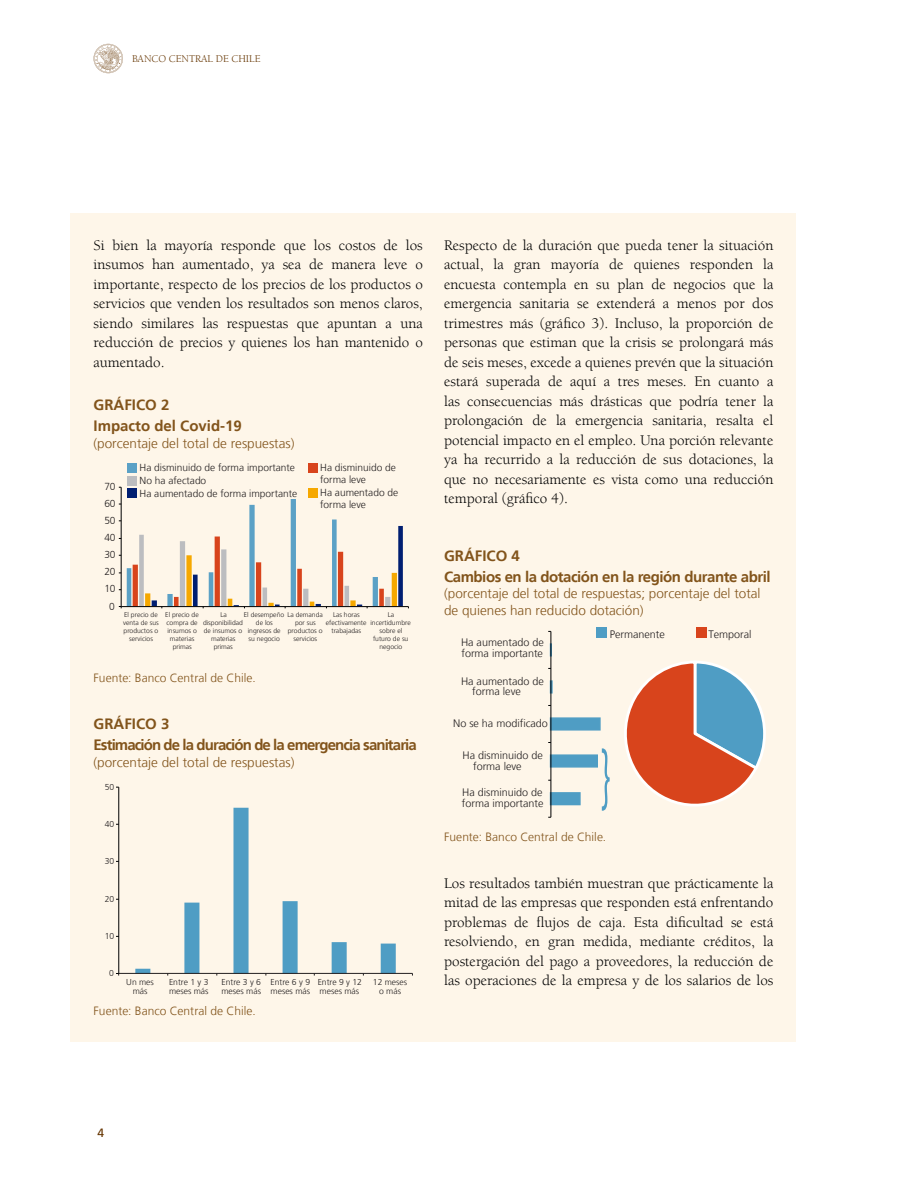
<style>
.page{position:relative;width:918px;height:1188px;background:#fff}
.page>*{position:absolute;margin:0;border:0;box-sizing:border-box;transform-origin:0 0}
.t1{font:15px/19.5px "Berkeley LT";color:#000;text-align:justify}
.t2{font:700 15px "Frutiger LT";letter-spacing:-.06em;color:#82541b}
.t3{font:700 15px "Frutiger LT";color:#82541b}
.t4{font:700 15px "Frutiger LT";letter-spacing:-.03em;color:#82541b}
.t5{font:300 13.5px/16.5px "Frutiger LT";color:#82541b}
.t6{font:300 12px "Frutiger LT";letter-spacing:.005em;color:#82541b}
.t7{font:12px "Frutiger LT";color:#653500}
.t8{font:300 10.8px/10.4px "Frutiger LT";color:#231f20}
.t9{font:10.5px "Berkeley LT";color:#653500}
.t10{font:300 10.2px/12.3px "Frutiger LT";color:#231f20}
.t11{font:300 8.55px/8.9px "Frutiger LT";color:#231f20}
.t12{font:300 6.75px/7.9px "Frutiger LT";color:#231f20;text-align:center}
</style>
<div class="page">
<svg style="left:94px;top:44px;width:29px;height:29px"></svg>
<div style="left:71px;top:213px;width:725px;height:828px;background:#fef6e9"></div>
<div style="left:127px;top:463px;width:9px;height:10px;background:#5ba1c6"></div>
<div style="left:127px;top:476px;width:9px;height:10px;background:#bcbdc0"></div>
<div style="left:308px;top:463px;width:10px;height:10px;background:#d8441c"></div>
<div style="left:308px;top:488px;width:10px;height:9px;background:#f6a800"></div>
<div style="left:127px;top:488px;width:9px;height:10px;background:#001e71"></div>
<hr style="left:121px;top:487px;width:1px;height:120px;background:#000001">
<svg style="left:119px;top:499px;width:290px;height:109px"></svg>
<hr style="left:551px;top:631px;width:1px;height:186px;background:#000001">
<svg style="left:624px;top:661px;width:142px;height:146px"></svg>
<div style="left:597px;top:628px;width:10px;height:10px;background:#4f9dc4"></div>
<div style="left:696px;top:628px;width:10px;height:10px;background:#d8441c"></div>
<svg style="left:548px;top:643px;width:62px;height:168px"></svg>
<hr style="left:119px;top:973px;width:293px;height:1px;background:#231f20">
<svg style="left:135px;top:808px;width:261px;height:168px"></svg>
<hr style="left:118px;top:787px;width:1px;height:187px;background:#000001">
<p class="t9" style="left:132px;top:53px;width:130px">BANCO CENTRAL DE CHILE</p>
<p class="t1" style="left:94px;top:236px;width:331px">Si bien la mayoría responde que los costos de los insumos han aumentado, ya sea de manera leve o importante, respecto de los precios de los productos o servicios que venden los resultados son menos claros, siendo similares las respuestas que apuntan a una reducción de precios y quienes los han mantenido o aumentado.</p>
<p class="t3" style="left:94px;top:396px;width:77px">GRÁFICO 2</p>
<p class="t3" style="left:94px;top:417px;width:150px">Impacto del Covid-19</p>
<p class="t5" style="left:94px;top:435px;width:203px">(porcentaje del total de respuestas)</p>
<p class="t10" style="left:104px;top:480px;width:13px">70</p>
<p class="t10" style="left:104px;top:497px;width:13px">60</p>
<p class="t10" style="left:104px;top:514px;width:13px">50</p>
<p class="t10" style="left:104px;top:532px;width:13px">40</p>
<p class="t10" style="left:104px;top:549px;width:13px">30</p>
<p class="t10" style="left:104px;top:566px;width:13px">20</p>
<p class="t10" style="left:104px;top:583px;width:13px">10</p>
<p class="t10" style="left:109px;top:600px;width:7px">0</p>
<p class="t10" style="left:140px;top:462px;width:157px">Ha disminuido de forma importante</p>
<p class="t10" style="left:320px;top:462px;width:77px">Ha disminuido de</p>
<p class="t10" style="left:140px;top:475px;width:68px">No ha afectado</p>
<p class="t10" style="left:320px;top:474px;width:79px">forma leve<br>Ha aumentado de forma leve</p>
<p class="t10" style="left:140px;top:488px;width:159px">Ha aumentado de forma importante</p>
<p class="t12" style="left:123px;top:611px;width:37px">El precio de venta de sus productos o servicios</p>
<p class="t12" style="left:165px;top:611px;width:35px">El precio de compra de insumos o materias primas</p>
<p class="t12" style="left:203px;top:611px;width:41px">La disponibilidad de insumos o materias primas</p>
<p class="t12" style="left:244px;top:611px;width:42px">El desempeño de los ingresos de su negocio</p>
<p class="t12" style="left:288px;top:611px;width:37px">La demanda por sus productos o servicios</p>
<p class="t12" style="left:326px;top:611px;width:42px">Las horas efectivamente trabajadas</p>
<p class="t12" style="left:370px;top:611px;width:42px">La incertidumbre sobre el futuro de su negocio</p>
<p class="t6" style="left:94px;top:671px;width:164px">Fuente: Banco Central de Chile.</p>
<p class="t3" style="left:94px;top:715px;width:77px">GRÁFICO 3</p>
<p class="t2" style="left:94px;top:736px;width:325px">Estimación de la duración de la emergencia sanitaria</p>
<p class="t5" style="left:94px;top:754px;width:203px">(porcentaje del total de respuestas)</p>
<p class="t11" style="left:105px;top:783px;width:11px">50</p>
<p class="t11" style="left:105px;top:820px;width:11px">40</p>
<p class="t11" style="left:105px;top:857px;width:11px">30</p>
<p class="t11" style="left:105px;top:894px;width:11px">20</p>
<p class="t11" style="left:105px;top:932px;width:11px">10</p>
<p class="t11" style="left:109px;top:969px;width:6px">0</p>
<p class="t11" style="left:126px;top:978px;width:29px;text-align:center">Un mes más</p>
<p class="t11" style="left:169px;top:978px;width:41px">Entre 1 y 3 meses más</p>
<p class="t11" style="left:221px;top:978px;width:41px">Entre 3 y 6 meses más</p>
<p class="t11" style="left:271px;top:978px;width:41px">Entre 6 y 9 meses más</p>
<p class="t11" style="left:318px;top:978px;width:46px">Entre 9 y 12 meses más</p>
<p class="t11" style="left:373px;top:978px;width:36px;text-align:center">12 meses o más</p>
<p class="t6" style="left:94px;top:1004px;width:164px">Fuente: Banco Central de Chile.</p>
<p class="t1" style="left:444px;top:236px;width:331px">Respecto de la duración que pueda tener la situación actual, la gran mayoría de quienes responden la encuesta contempla en su plan de negocios que la emergencia sanitaria se extenderá a menos por dos trimestres más (gráfico 3). Incluso, la proporción de personas que estiman que la crisis se prolongará más de seis meses, excede a quienes prevén que la situación estará superada de aquí a tres meses. En cuanto a las consecuencias más drásticas que podría tener la prolongación de la emergencia sanitaria, resalta el potencial impacto en el empleo. Una porción relevante ya ha recurrido a la reducción de sus dotaciones, la que no necesariamente es vista como una reducción temporal (gráfico 4).</p>
<p class="t3" style="left:444px;top:547px;width:77px">GRÁFICO 4</p>
<p class="t4" style="left:444px;top:568px;width:328px">Cambios en la dotación en la región durante abril</p>
<p class="t5" style="left:444px;top:586px;width:318px">(porcentaje del total de respuestas; porcentaje del total de quienes han reducido dotación)</p>
<p class="t8" style="left:461px;top:637px;width:84px">Ha aumentado de forma importante</p>
<p class="t8" style="left:472px;top:676px;width:73px;text-indent:-11px">Ha aumentado de forma leve</p>
<p class="t8" style="left:453px;top:718px;width:96px">No se ha modificado</p>
<p class="t8" style="left:473px;top:751px;width:71px;text-indent:-10px">Ha disminuido de forma leve</p>
<p class="t8" style="left:462px;top:788px;width:83px">Ha disminuido de forma importante</p>
<p class="t8" style="left:610px;top:629px;width:57px">Permanente</p>
<p class="t8" style="left:708px;top:629px;width:45px">Temporal</p>
<p class="t6" style="left:444px;top:830px;width:164px">Fuente: Banco Central de Chile.</p>
<p class="t1" style="left:444px;top:874px;width:331px">Los resultados también muestran que prácticamente la mitad de las empresas que responden está enfrentando problemas de flujos de caja. Esta dificultad se está resolviendo, en gran medida, mediante créditos, la postergación del pago a proveedores, la reducción de las operaciones de la empresa y de los salarios de los</p>
<p class="t7" style="left:97px;top:1126px;width:8px">4</p>
</div>
